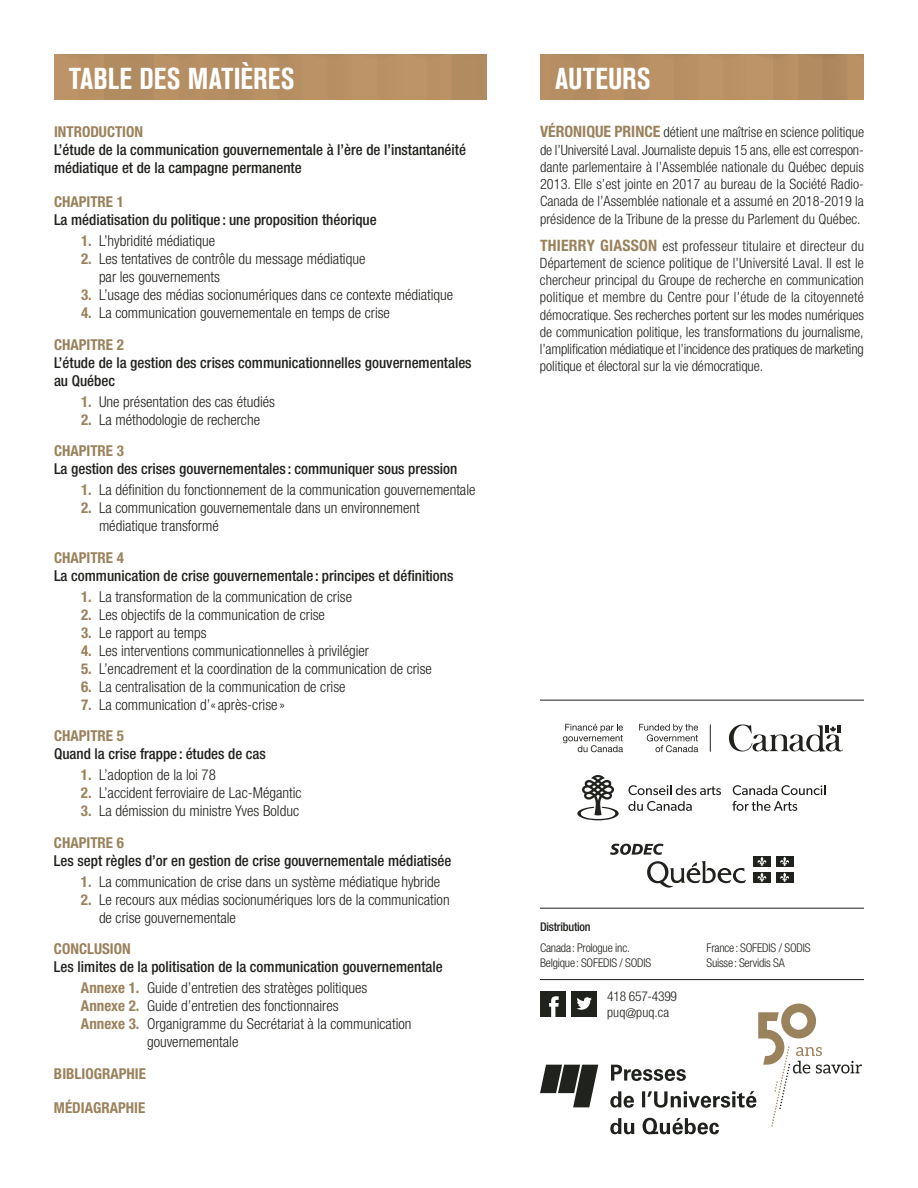
<style>
.page{position:relative;width:918px;height:1188px;background:#fff}
.page>*{position:absolute;margin:0;border:0;box-sizing:border-box;transform-origin:0 0}
.t1{font:700 condensed 30px "Akzidenz Grotesk BE";letter-spacing:.01em;color:#fff}
.t2{font:300 condensed 15px/31.5px "Helvetica Neue";color:#20221d}
.t3{font:500 condensed 15px/18px "Helvetica Neue";color:#20221d}
.t4{font:700 condensed 15px "Helvetica Neue";color:#9a825c}
.t5{font:300 condensed 14.25px/17.2px "Helvetica Neue";color:#20221d;text-align:justify}
.t6{font:300 condensed 13.5px/15.9px "Helvetica Neue";letter-spacing:-.02em;color:#20221d}
.t7{font:300 condensed 12px/15px "Helvetica Neue";letter-spacing:-.02em;color:#20221d}
.t8{font:500 condensed 12px "Helvetica Neue";letter-spacing:-.02em;color:#20221d}
.s1{font-weight:700;color:#9a825c}
.s2{font-weight:300}
.s3{font-weight:700;font-size:15.75px;color:#9a825c}
</style>
<div class="page">
<div style="left:54px;top:55px;width:433px;height:45px;background:#b89064"></div>
<div style="left:540px;top:55px;width:324px;height:45px;background:#b78f63"></div>
<hr style="left:540px;top:979px;width:324px;height:1px;background:#20221d">
<div style="left:571px;top:991px;width:26px;height:26px;background:#20221d"></div>
<svg style="left:576px;top:997px;width:16px;height:13px"></svg>
<div style="left:540px;top:991px;width:26px;height:26px;background:#20221d"></div>
<svg style="left:549px;top:996px;width:10px;height:21px"></svg>
<svg style="left:540px;top:1065px;width:58px;height:42px"></svg>
<svg style="left:610px;top:1004px;width:252px;height:130px"></svg>
<hr style="left:540px;top:908px;width:324px;height:1px;background:#20221d">
<hr style="left:540px;top:700px;width:324px;height:1px;background:#20221d">
<svg style="left:733px;top:785px;width:92px;height:10px"></svg>
<svg style="left:732px;top:801px;width:65px;height:10px"></svg>
<svg style="left:628px;top:785px;width:93px;height:10px"></svg>
<svg style="left:628px;top:801px;width:64px;height:10px"></svg>
<svg style="left:577px;top:775px;width:42px;height:45px"></svg>
<svg style="left:729px;top:724px;width:114px;height:28px"></svg>
<svg style="left:563px;top:724px;width:60px;height:28px"></svg>
<svg style="left:639px;top:724px;width:59px;height:28px"></svg>
<svg style="left:710px;top:724px;width:1px;height:28px"></svg>
<svg style="left:647px;top:861px;width:99px;height:27px"></svg>
<div style="left:753px;top:856px;width:18px;height:11px;background:#20221d"></div>
<svg style="left:757px;top:857px;width:10px;height:9px"></svg>
<div style="left:776px;top:856px;width:17px;height:11px;background:#20221d"></div>
<svg style="left:780px;top:857px;width:9px;height:9px"></svg>
<div style="left:753px;top:872px;width:18px;height:11px;background:#20221d"></div>
<svg style="left:757px;top:873px;width:10px;height:9px"></svg>
<div style="left:776px;top:872px;width:17px;height:11px;background:#20221d"></div>
<svg style="left:780px;top:873px;width:9px;height:9px"></svg>
<svg style="left:610px;top:844px;width:54px;height:11px"></svg>
<h1 class="t1" style="left:69px;top:61px;width:227px">TABLE DES MATIÈRES</h1>
<p class="t4" style="left:54px;top:122px;width:91px">INTRODUCTION</p>
<p class="t3" style="left:54px;top:140px;width:414px">L’étude de la communication gouvernementale à l’ère de l’instantanéité médiatique et de la campagne permanente</p>
<p class="t4" style="left:54px;top:193px;width:71px">CHAPITRE 1</p>
<p class="t3" style="left:54px;top:211px;width:324px">La médiatisation du politique : une proposition théorique</p>
<p class="t2" style="left:81px;top:225px;width:136px"><span class="s1">1.</span> L’hybridité médiatique</p>
<p class="t2" style="left:99px;top:250px;width:268px;line-height:18px;text-indent:-18px"><span class="s1">2.</span> Les tentatives de contrôle du message médiatique par les gouvernements</p>
<p class="t2" style="left:81px;top:279px;width:374px"><span class="s1">3.</span> L’usage des médias socionumériques dans ce contexte médiatique</p>
<p class="t2" style="left:54px;top:297px;width:338px;text-indent:27px"><span class="s1">4.</span> La communication gouvernementale en temps de crise<br><span class="s1">CHAPITRE 2</span></p>
<p class="t3" style="left:54px;top:353px;width:419px">L’étude de la gestion des crises communicationnelles gouvernementales au Québec</p>
<p class="t2" style="left:81px;top:386px;width:196px"><span class="s1">1.</span> Une présentation des cas étudiés</p>
<p class="t2" style="left:54px;top:404px;width:208px;text-indent:27px"><span class="s1">2.</span> La méthodologie de recherche<br><span class="s1">CHAPITRE 3</span></p>
<p class="t3" style="left:54px;top:460px;width:405px">La gestion des crises gouvernementales : communiquer sous pression</p>
<p class="t2" style="left:81px;top:474px;width:396px"><span class="s1">1.</span> La définition du fonctionnement de la communication gouvernementale</p>
<p class="t2" style="left:99px;top:499px;width:322px;line-height:18px;text-indent:-18px"><span class="s1">2.</span> La communication gouvernementale dans un environnement médiatique transformé</p>
<p class="t4" style="left:54px;top:548px;width:71px">CHAPITRE 4</p>
<p class="t3" style="left:54px;top:566px;width:401px">La communication de crise gouvernementale : principes et définitions</p>
<p class="t2" style="left:81px;top:581px;width:273px"><span class="s1">1.</span> La transformation de la communication de crise</p>
<p class="t2" style="left:81px;top:599px;width:245px"><span class="s1">2.</span> Les objectifs de la communication de crise</p>
<p class="t2" style="left:81px;top:617px;width:127px"><span class="s1">3.</span> Le rapport au temps</p>
<p class="t2" style="left:81px;top:635px;width:290px"><span class="s1">4.</span> Les interventions communicationnelles à privilégier</p>
<p class="t2" style="left:81px;top:653px;width:352px"><span class="s1">5.</span> L’encadrement et la coordination de la communication de crise</p>
<p class="t2" style="left:81px;top:671px;width:266px"><span class="s1">6.</span> La centralisation de la communication de crise</p>
<p class="t2" style="left:54px;top:689px;width:232px;text-indent:27px"><span class="s1">7.</span> La communication d’« après-crise »<br><span class="s1">CHAPITRE 5</span></p>
<p class="t3" style="left:54px;top:745px;width:213px">Quand la crise frappe : études de cas</p>
<p class="t2" style="left:81px;top:759px;width:137px"><span class="s1">1.</span> L’adoption de la loi 78</p>
<p class="t2" style="left:81px;top:777px;width:222px"><span class="s1">2.</span> L’accident ferroviaire de Lac-Mégantic</p>
<p class="t2" style="left:54px;top:795px;width:247px;text-indent:27px"><span class="s1">3.</span> La démission du ministre Yves Bolduc<br><span class="s1">CHAPITRE 6</span></p>
<p class="t3" style="left:54px;top:851px;width:399px">Les sept règles d’or en gestion de crise gouvernementale médiatisée</p>
<p class="t2" style="left:81px;top:866px;width:361px"><span class="s1">1.</span> La communication de crise dans un système médiatique hybride</p>
<p class="t2" style="left:99px;top:890px;width:352px;line-height:18px;text-indent:-18px"><span class="s1">2.</span> Le recours aux médias socionumériques lors de la communication de crise gouvernementale</p>
<p class="t4" style="left:54px;top:940px;width:78px">CONCLUSION</p>
<p class="t3" style="left:81px;top:956px;width:363px;line-height:21px;text-indent:-27px">Les limites de la politisation de la communication gouvernementale<br><span class="s1">Annexe 1.</span> <span class="s2">Guide d’entretien des stratèges politiques</span></p>
<p class="t2" style="left:81px;top:990px;width:259px"><span class="s1">Annexe 2.</span> Guide d’entretien des fonctionnaires</p>
<p class="t2" style="left:81px;top:1008px;width:332px"><span class="s1">Annexe 3.</span> Organigramme du Secrétariat à la communication</p>
<p class="t2" style="left:147px;top:1026px;width:93px">gouvernementale</p>
<p class="t4" style="left:54px;top:1064px;width:93px">BIBLIOGRAPHIE</p>
<p class="t4" style="left:54px;top:1099px;width:93px">MÉDIAGRAPHIE</p>
<h1 class="t1" style="left:555px;top:61px;width:97px">AUTEURS</h1>
<p class="t5" style="left:540px;top:124px;width:326px"><span class="s3">VÉRONIQUE PRINCE</span> détient une maîtrise en science politique de l’Université Laval. Journaliste depuis 15 ans, elle est correspon&shy;dante parlementaire à l’Assemblée nationale du Québec depuis 2013. Elle s’est jointe en 2017 au bureau de la Société Radio-Canada de l’Assemblée nationale et a assumé en 2018-2019 la présidence de la Tribune de la presse du Parlement du Québec.</p>
<p class="t5" style="left:540px;top:237px;width:326px"><span class="s3">THIERRY GIASSON</span> est professeur titulaire et directeur du Département de science politique de l’Université Laval. Il est le chercheur principal du Groupe de recherche en communication politique et membre du Centre pour l’étude de la citoyenneté démocratique. Ses recherches portent sur les modes numériques de communication politique, les transformations du journalisme, l’amplification médiatique et l’incidence des pratiques de marketing politique et électoral sur la vie démocratique.</p>
<p class="t8" style="left:540px;top:919px;width:52px">Distribution</p>
<p class="t7" style="left:540px;top:940px;width:113px">Canada: Prologue inc.<br>Belgique: SOFEDIS / SODIS</p>
<p class="t7" style="left:706px;top:940px;width:105px">France: SOFEDIS / SODIS<br>Suisse: Servidis SA</p>
<p class="t6" style="left:607px;top:988px;width:71px">418 657-4399 puq@puq.ca</p>
</div>
